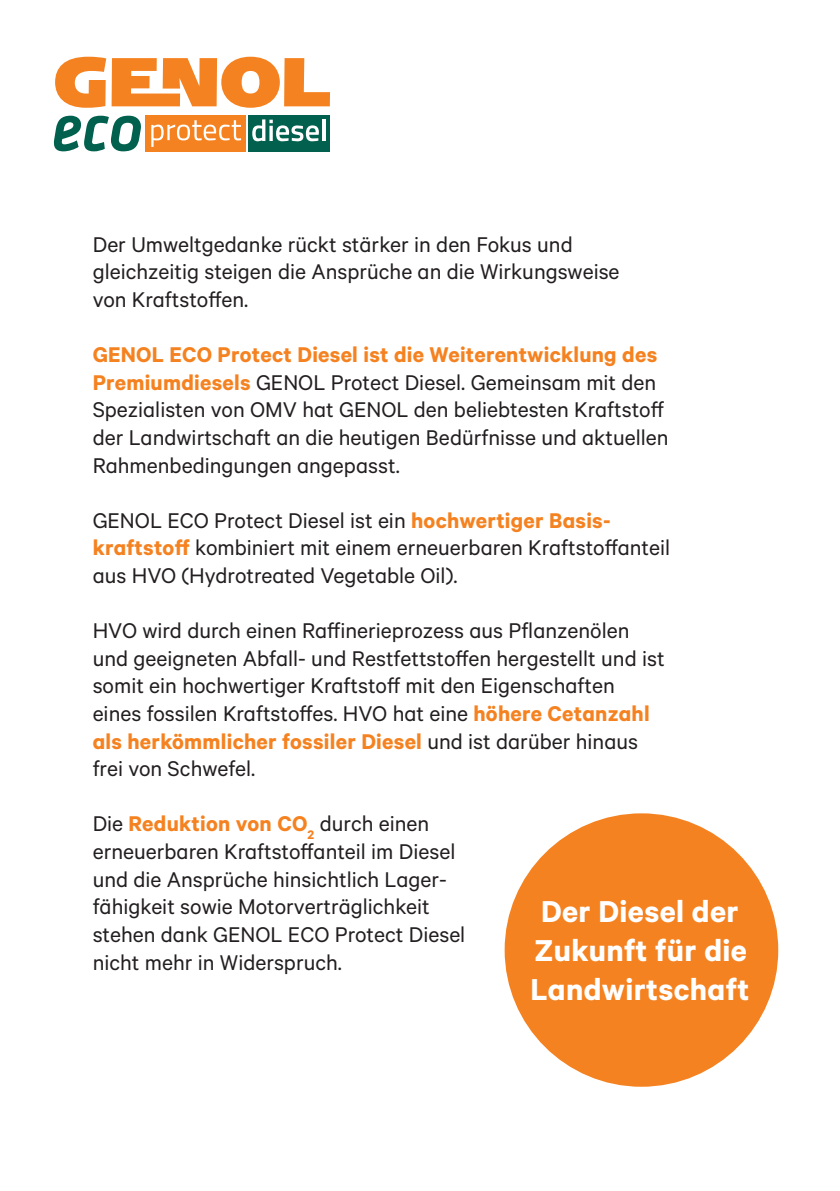
<style>
.page{position:relative;width:840px;height:1191px;background:#fff}
.page>*{position:absolute;margin:0;border:0;box-sizing:border-box;transform-origin:0 0}
.t1{font:34px/39px "Calibre LH Headline";letter-spacing:.01em;color:#fff;text-align:center}
.t2{font:24px/27.6px "Calibre LH";color:#231f20}
.t3{font:24px "Calibre LH Headline";letter-spacing:.01em;color:#f58220}
.s1{font-family:"Calibre LH Headline";color:#f58220}
.s2{font-family:"Calibre LH";color:#231f20}
</style>
<div class="page">
<svg style="left:55px;top:57px;width:275px;height:51px"></svg>
<div style="left:146px;top:115px;width:100px;height:37px;background:#f58220"></div>
<div style="left:249px;top:115px;width:81px;height:37px;background:#01614e"></div>
<svg style="left:151px;top:120px;width:90px;height:27px"></svg>
<svg style="left:252px;top:119px;width:67px;height:22px"></svg>
<hr style="left:322px;top:119px;width:3px;height:22px;background:#fff">
<svg style="left:54px;top:116px;width:87px;height:35px"></svg>
<div style="left:504px;top:813px;width:273px;height:273px;background:#f58220;border-radius:50%"></div>
<p class="t2" style="left:93px;top:229px;width:528px">Der Umweltgedanke rückt stärker in den Fokus und gleichzeitig steigen die Ansprüche an die Wirkungsweise von Kraftstoffen.</p>
<p class="t3" style="left:93px;top:340px;width:565px">GENOL ECO Protect Diesel ist die Weiterentwicklung des</p>
<p class="t2" style="left:93px;top:367px;width:577px"><span class="s1">Premiumdiesels</span> GENOL Protect Diesel. Gemeinsam mit den Spezialisten von OMV hat GENOL den beliebtesten Kraftstoff der Landwirtschaft an die heutigen Bedürfnisse und aktuellen Rahmenbedingungen angepasst.</p>
<p class="t2" style="left:93px;top:505px;width:578px">GENOL ECO Protect Diesel ist ein <span class="s1">hochwertiger Basis&shy;kraftstoff</span> kombiniert mit einem erneuerbaren Kraftstoffanteil aus HVO (Hydrotreated Vegetable Oil).</p>
<p class="t2" style="left:93px;top:616px;width:573px">HVO wird durch einen Raffinerieprozess aus Pflanzenölen und geeigneten Abfall- und Restfettstoffen hergestellt und ist somit ein hochwertiger Kraftstoff mit den Eigenschaften eines fossilen Kraftstoffes. HVO hat eine <span class="s1">höhere Cetanzahl</span></p>
<p class="t3" style="left:93px;top:726px;width:546px">als herkömmlicher fossiler Diesel <span class="s2">und ist darüber hinaus</span></p>
<p class="t2" style="left:93px;top:754px;width:164px">frei von Schwefel.</p>
<p class="t3" style="left:93px;top:809px;width:338px"><span class="s2">Die</span> Reduktion von CO<sub>2</sub> <span class="s2">durch einen</span></p>
<p class="t2" style="left:93px;top:837px;width:374px">erneuerbaren Kraftstoffanteil im Diesel und die Ansprüche hinsichtlich Lager&shy;fähigkeit sowie Motorverträglichkeit stehen dank GENOL ECO Protect Diesel nicht mehr in Widerspruch.</p>
<h1 class="t1" style="left:530px;top:891px;width:220px">Der Diesel der<br>Zukunft für die<br>Landwirtschaft</h1>
</div>
